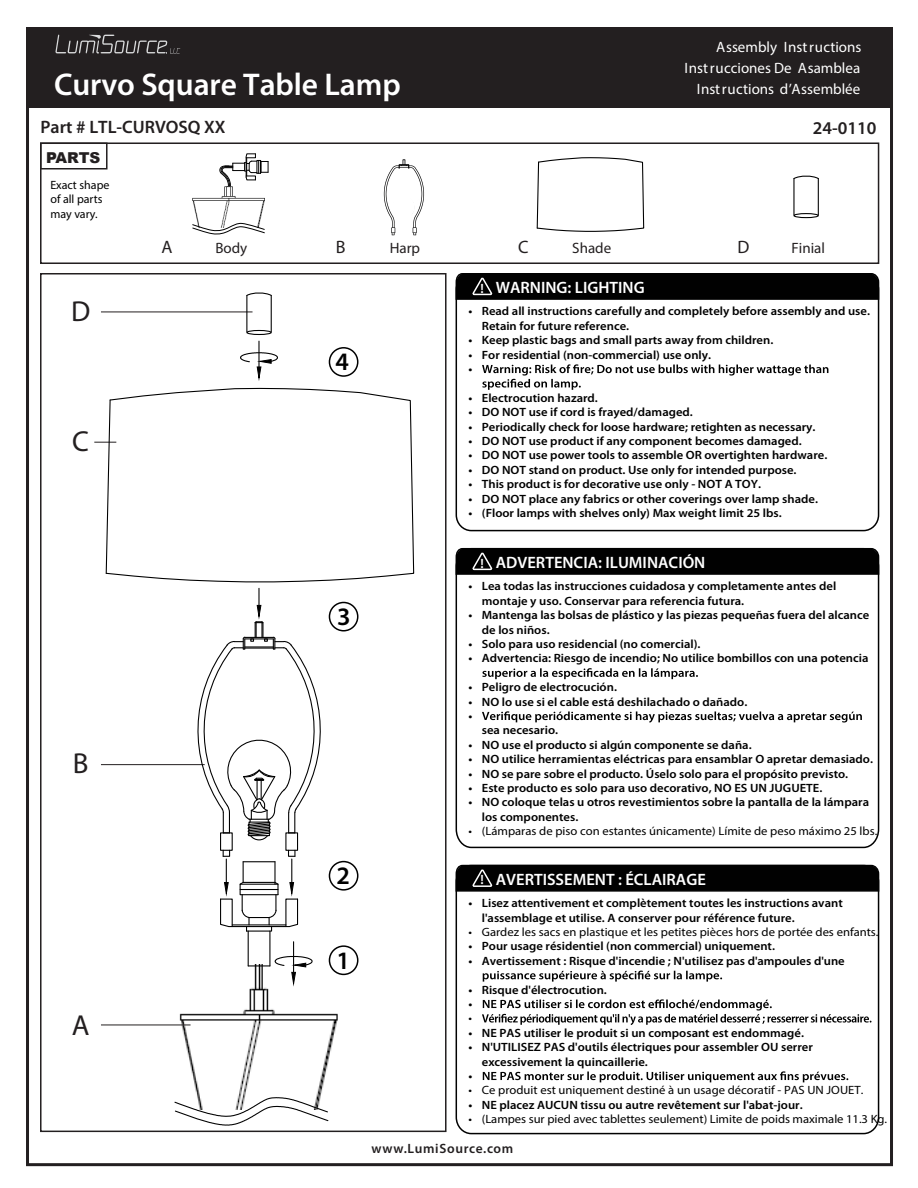
<style>
.page{position:relative;width:918px;height:1188px;background:#fff}
.page>*{position:absolute;margin:0;border:0;box-sizing:border-box;transform-origin:0 0}
.t1{font:600 31.5px "Myriad Pro";letter-spacing:-.005em;color:#fff}
.t2{font:28.95px "Myriad Pro";color:#231f20}
.t3{font:600 25.2px "Myriad Pro";color:#000}
.t4{font:600 18px "Myriad Pro";color:#231f20}
.t5{font:18px "Myriad Pro";color:#231f20}
.t6{font:600 16.5px "Myriad Pro";color:#fff}
.t7{font:700 15px/21px "Myriad Pro";color:#fff;text-align:right}
.t8{font:italic 300 15px "Myriad Pro";color:#231f20}
.t9{font:900 15px "Arial";letter-spacing:-.005em;color:#231f20}
.t10{font:600 13.5px "Myriad Pro";letter-spacing:.05em;color:#231f20}
.t11{font:600 12px/14.4px "Myriad Pro";color:#010101;scale:1.05 1}
.t12{font:600 semi-condensed 12px "Myriad Pro";color:#010101;scale:1.05 1}
.t13{font:italic 12px/14.4px "Myriad Pro";color:#000}
.s1{font-size:13.5px}
</style>
<div class="page">
<img style="left:192px;top:187px;width:73px;height:36px">
<img style="left:139px;top:964px;width:219px;height:133px">
<div style="left:26px;top:27px;width:867px;height:81px;background:#231f20"></div>
<svg style="left:55px;top:35px;width:125px;height:19px"></svg>
<div style="left:40px;top:273px;width:407px;height:859px;border:2px solid #231f20"></div>
<hr style="left:101px;top:312px;width:152px;height:1px;background:#231f20">
<hr style="left:101px;top:764px;width:104px;height:1px;background:#231f20">
<hr style="left:101px;top:1025px;width:90px;height:1px;background:#231f20">
<div style="left:40px;top:142px;width:839px;height:122px;border:2px solid #231f20"></div>
<div style="left:40px;top:142px;width:68px;height:28px;border:2px solid #231f20"></div>
<img style="left:383px;top:159px;width:41px;height:76px">
<svg style="left:392px;top:196px;width:23px;height:36px"></svg>
<div style="left:456px;top:273px;width:423px;height:258px;border:2px solid #010101;border-radius:15px"></div>
<svg style="left:455px;top:273px;width:425px;height:28px;background:#0e0e0e"></svg>
<svg style="left:482px;top:364px;width:346px;height:26px"></svg>
<svg style="left:455px;top:576px;width:425px;height:273px"></svg>
<svg style="left:455px;top:547px;width:425px;height:29px;background:#161616"></svg>
<svg style="left:482px;top:668px;width:216px;height:11px"></svg>
<svg style="left:482px;top:711px;width:380px;height:12px"></svg>
<div style="left:456px;top:865px;width:423px;height:269px;border:2px solid #010101;border-radius:16px"></div>
<svg style="left:455px;top:864px;width:425px;height:28px;background:#0d0d0d"></svg>
<svg style="left:483px;top:971px;width:239px;height:11px"></svg>
<svg style="left:482px;top:999px;width:390px;height:26px"></svg>
<svg style="left:483px;top:1071px;width:365px;height:11px"></svg>
<div style="left:220px;top:832px;width:13px;height:19px;border:1px solid #000"></div>
<div style="left:285px;top:832px;width:13px;height:19px;border:1px solid #000"></div>
<hr style="left:248px;top:931px;width:1px;height:35px;background:#000">
<hr style="left:269px;top:931px;width:1px;height:35px;background:#000">
<svg style="left:174px;top:1097px;width:155px;height:29px"></svg>
<hr style="left:258px;top:341px;width:2px;height:26px;background:#000">
<svg style="left:240px;top:352px;width:38px;height:27px"></svg>
<svg style="left:188px;top:588px;width:142px;height:253px"></svg>
<svg style="left:220px;top:849px;width:79px;height:83px"></svg>
<hr style="left:293px;top:942px;width:1px;height:30px;background:#000">
<svg style="left:248px;top:955px;width:65px;height:29px"></svg>
<div style="left:329px;top:602px;width:29px;height:30px;border:2px solid #000;border-radius:50%"></div>
<div style="left:329px;top:347px;width:29px;height:30px;border:2px solid #000;border-radius:50%"></div>
<div style="left:329px;top:861px;width:29px;height:30px;border:2px solid #000;border-radius:50%"></div>
<svg style="left:192px;top:223px;width:73px;height:12px"></svg>
<svg style="left:219px;top:153px;width:50px;height:34px"></svg>
<hr style="left:246px;top:295px;width:1px;height:37px;background:#000">
<svg style="left:246px;top:292px;width:26px;height:5px"></svg>
<hr style="left:271px;top:295px;width:1px;height:37px;background:#000">
<div style="left:246px;top:330px;width:26px;height:5px;border:1px solid #000;border-radius:50%"></div>
<hr style="left:793px;top:179px;width:2px;height:36px;background:#000">
<svg style="left:793px;top:175px;width:26px;height:5px"></svg>
<hr style="left:818px;top:179px;width:1px;height:36px;background:#000">
<div style="left:793px;top:213px;width:26px;height:5px;border:1px solid #000;border-radius:50%"></div>
<svg style="left:536px;top:157px;width:109px;height:75px"></svg>
<svg style="left:94px;top:441px;width:11px;height:2px"></svg>
<svg style="left:105px;top:387px;width:310px;height:196px"></svg>
<div style="left:329px;top:945px;width:29px;height:30px;border:2px solid #000;border-radius:50%"></div>
<h1 class="t1" style="left:54px;top:64px;width:348px">Curvo Square Table Lamp</h1>
<p class="t7" style="left:685px;top:36px;width:178px">Assembly Instructions<br>Instrucciones De Asamblea<br>Instructions d’Assemblée</p>
<h3 class="t4" style="left:41px;top:116px;width:187px">Part # LTL-CURVOSQ XX</h3>
<h3 class="t4" style="left:813px;top:116px;width:65px">24-0110</h3>
<p class="t9" style="left:46px;top:146px;width:56px">PARTS</p>
<p class="t13" style="left:50px;top:177px;width:61px">Exact shape of all parts may vary.</p>
<h2 class="t2" style="left:71px;top:294px;width:21px">D</h2>
<h2 class="t2" style="left:72px;top:424px;width:18px">C</h2>
<h2 class="t2" style="left:73px;top:746px;width:17px">B</h2>
<h2 class="t2" style="left:72px;top:1007px;width:19px">A</h2>
<h3 class="t5" style="left:161px;top:236px;width:13px">A</h3>
<p class="t8" style="left:215px;top:239px;width:33px">Body</p>
<h3 class="t5" style="left:336px;top:236px;width:11px">B</h3>
<p class="t8" style="left:390px;top:239px;width:32px">Harp</p>
<h3 class="t5" style="left:518px;top:236px;width:12px">C</h3>
<p class="t8" style="left:572px;top:239px;width:40px">Shade</p>
<h3 class="t5" style="left:738px;top:236px;width:13px">D</h3>
<p class="t8" style="left:792px;top:239px;width:35px">Finial</p>
<h3 class="t3" style="left:336px;top:346px;width:15px">4</h3>
<h3 class="t3" style="left:337px;top:600px;width:15px">3</h3>
<h3 class="t3" style="left:337px;top:859px;width:15px">2</h3>
<h3 class="t3" style="left:336px;top:945px;width:15px">1</h3>
<h3 class="t6" style="left:481px;top:277px;width:166px"><span class="s1">!</span> WARNING: LIGHTING</h3>
<p class="t11" style="left:482px;top:304px;width:371px;text-indent:-14px">• Read all instructions carefully and completely before assembly and use.<br>Retain for future reference.</p>
<p class="t11" style="left:468px;top:333px;width:292px">• Keep plastic bags and small parts away from children.</p>
<p class="t11" style="left:468px;top:347px;width:233px">• For residential (non-commercial) use only. •</p>
<p class="t11" style="left:468px;top:390px;width:125px">• Electrocution hazard.</p>
<p class="t11" style="left:468px;top:405px;width:215px">• DO NOT use if cord is frayed/damaged.</p>
<p class="t11" style="left:468px;top:419px;width:332px">• Periodically check for loose hardware; retighten as necessary.</p>
<p class="t11" style="left:468px;top:434px;width:319px">• DO NOT use product if any component becomes damaged.</p>
<p class="t11" style="left:468px;top:448px;width:343px">• DO NOT use power tools to assemble OR overtighten hardware.</p>
<p class="t11" style="left:468px;top:462px;width:314px">• DO NOT stand on product. Use only for intended purpose.</p>
<p class="t11" style="left:468px;top:477px;width:280px">• This product is for decorative use only - NOT A TOY.</p>
<p class="t11" style="left:468px;top:491px;width:335px">• DO NOT place any fabrics or other coverings over lamp shade.</p>
<p class="t11" style="left:468px;top:506px;width:300px">• (Floor lamps with shelves only) Max weight limit 25 lbs.</p>
<h3 class="t6" style="left:481px;top:552px;width:226px"><span class="s1">!</span> ADVERTENCIA: ILUMINACIÓN</h3>
<p class="t11" style="left:482px;top:579px;width:339px;text-indent:-14px">• Lea todas las instrucciones cuidadosa y completamente antes del montaje y uso. Conservar para referencia futura.</p>
<p class="t11" style="left:482px;top:608px;width:371px;text-indent:-14px">• Mantenga las bolsas de plástico y las piezas pequeñas fuera del alcance de los niños.</p>
<p class="t11" style="left:468px;top:636px;width:223px">• Solo para uso residencial (no comercial).</p>
<p class="t11" style="left:468px;top:651px;width:383px">• Advertencia: Riesgo de incendio; No utilice bombillos con una potencia</p>
<p class="t11" style="left:468px;top:680px;width:143px">• Peligro de electrocución.</p>
<p class="t11" style="left:468px;top:694px;width:267px">• NO lo use si el cable está deshilachado o dañado.</p>
<p class="t11" style="left:468px;top:708px;width:5px">•</p>
<p class="t11" style="left:482px;top:723px;width:74px">sea necesario.</p>
<p class="t11" style="left:468px;top:737px;width:271px">• NO use el producto si algún componente se daña.</p>
<p class="t11" style="left:468px;top:752px;width:387px">• NO utilice herramientas eléctricas para ensamblar O apretar demasiado.</p>
<p class="t11" style="left:468px;top:766px;width:363px">• NO se pare sobre el producto. Úselo solo para el propósito previsto.</p>
<p class="t11" style="left:468px;top:780px;width:339px">• Este producto es solo para uso decorativo, NO ES UN JUGUETE.</p>
<p class="t11" style="left:482px;top:795px;width:370px;text-indent:-14px">• NO coloque telas u otros revestimientos sobre la pantalla de la lámpara los componentes.</p>
<p class="t12" style="left:468px;top:824px;width:391px">• (Lámparas de piso con estantes únicamente) Límite de peso máximo 25 lbs.</p>
<h3 class="t6" style="left:481px;top:869px;width:227px"><span class="s1">!</span> AVERTISSEMENT : ÉCLAIRAGE</h3>
<p class="t11" style="left:482px;top:896px;width:345px;text-indent:-14px">• Lisez attentivement et complètement toutes les instructions avant l'assemblage et utilise. A conserver pour référence future.</p>
<p class="t12" style="left:468px;top:925px;width:392px">• Gardez les sacs en plastique et les petites pièces hors de portée des enfants.</p>
<p class="t11" style="left:468px;top:939px;width:294px">• Pour usage résidentiel (non commercial) uniquement.</p>
<p class="t11" style="left:468px;top:953px;width:360px">• Avertissement : Risque d'incendie ; N'utilisez pas d'ampoules d'une</p>
<p class="t11" style="left:468px;top:982px;width:133px">• Risque d'électrocution. •</p>
<p class="t12" style="left:468px;top:1011px;width:5px">•</p>
<p class="t11" style="left:468px;top:1025px;width:321px">• NE PAS utiliser le produit si un composant est endommagé.</p>
<p class="t11" style="left:468px;top:1040px;width:330px">• N'UTILISEZ PAS d'outils électriques pour assembler OU serrer</p>
<p class="t11" style="left:482px;top:1054px;width:160px">excessivement la quincaillerie.</p>
<p class="t11" style="left:468px;top:1069px;width:5px">•</p>
<p class="t12" style="left:468px;top:1083px;width:378px">• Ce produit est uniquement destiné à un usage décoratif - PAS UN JOUET.</p>
<p class="t11" style="left:468px;top:1097px;width:320px">• NE placez AUCUN tissu ou autre revêtement sur l'abat-jour.</p>
<p class="t12" style="left:468px;top:1112px;width:400px">• (Lampes sur pied avec tablettes seulement) Limite de poids maximale 11.3 Kg.</p>
<p class="t10" style="left:372px;top:1140px;width:143px">www.LumiSource.com</p>
</div>
